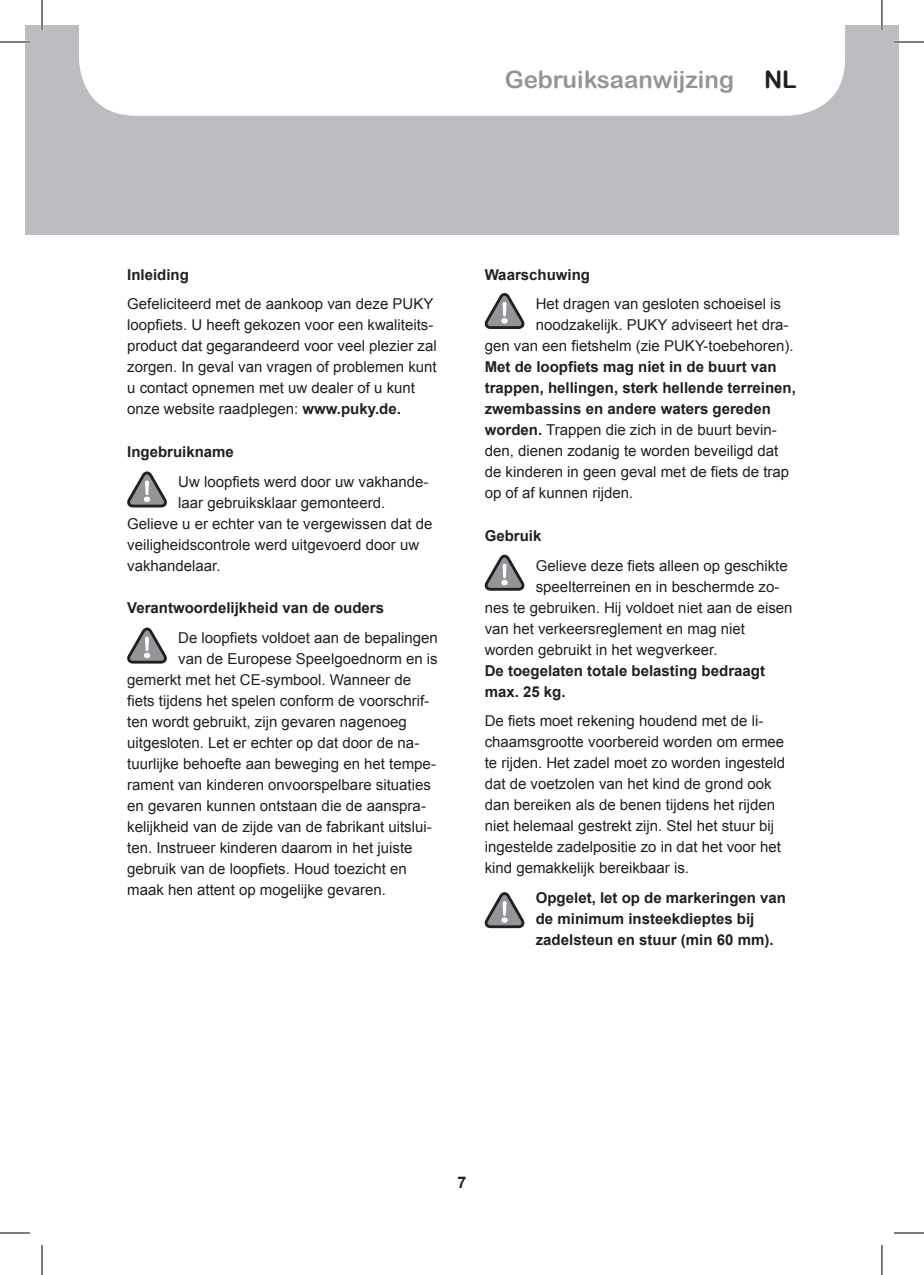
<style>
.page{position:relative;width:924px;height:1275px;background:#fff}
.page>*{position:absolute;margin:0;border:0;box-sizing:border-box;transform-origin:0 0}
.t1{font:24px "Arial Rounded MT Bold";color:#939598}
.t2{font:24px "Arial Rounded MT Bold";color:#231f20}
.t3{font:700 16px "Arial";color:#231f20}
.t4{font:15px/21px "Arial";color:#231f20}
.t5{font:700 15px/21px "Arial";color:#231f20}
.s1{font-weight:700}
</style>
<div class="page">
<div style="left:42px;top:25px;width:856px;height:210px;background:#bcbdc0"></div>
<div style="left:79px;top:25px;width:765px;height:91px;background:#fff"></div>
<div style="left:25px;top:25px;width:17px;height:210px;background:#bcbdc0"></div>
<svg style="left:127px;top:471px;width:40px;height:36px"></svg>
<svg style="left:127px;top:627px;width:40px;height:36px"></svg>
<svg style="left:484px;top:293px;width:40px;height:36px"></svg>
<svg style="left:484px;top:555px;width:40px;height:36px"></svg>
<svg style="left:484px;top:892px;width:40px;height:36px"></svg>
<hr style="left:0;top:41px;width:30px;height:2px;background:#fff">
<hr style="left:893px;top:41px;width:30px;height:2px;background:#fff">
<hr style="left:41px;top:0;width:2px;height:30px;background:#fff">
<hr style="left:880px;top:0;width:2px;height:30px;background:#fff">
<hr style="left:0;top:42px;width:30px;height:1px;background:#000">
<hr style="left:893px;top:42px;width:30px;height:1px;background:#000">
<hr style="left:0;top:1232px;width:30px;height:1px;background:#000">
<hr style="left:893px;top:1232px;width:30px;height:1px;background:#000">
<hr style="left:42px;top:0;width:1px;height:30px;background:#000">
<hr style="left:42px;top:1245px;width:1px;height:30px;background:#000">
<hr style="left:881px;top:0;width:1px;height:30px;background:#000">
<hr style="left:881px;top:1245px;width:1px;height:30px;background:#000">
<h1 class="t1" style="left:504px;top:65px;width:231px">Gebruiksaanwijzing</h1>
<h1 class="t2" style="left:763px;top:65px;width:34px">NL</h1>
<p class="t5" style="left:127px;top:264px;width:63px">Inleiding</p>
<p class="t4" style="left:127px;top:294px;width:311px">Gefeliciteerd met de aankoop van deze PUKY loopfiets. U heeft gekozen voor een kwaliteits&shy;product dat gegarandeerd voor veel plezier zal zorgen. In geval van vragen of problemen kunt u contact opnemen met uw dealer of u kunt onze website raadplegen: <span class="s1">www.puky.de.</span></p>
<p class="t5" style="left:127px;top:442px;width:108px">Ingebruikname</p>
<p class="t4" style="left:178px;top:471px;width:252px">Uw loopfiets werd door uw vakhande-</p>
<p class="t4" style="left:178px;top:492px;width:208px">laar gebruiksklaar gemonteerd.</p>
<p class="t4" style="left:127px;top:513px;width:307px">Gelieve u er echter van te vergewissen dat de</p>
<p class="t4" style="left:127px;top:534px;width:293px">veiligheidscontrole werd uitgevoerd door uw</p>
<p class="t4" style="left:127px;top:555px;width:95px">vakhandelaar.</p>
<p class="t5" style="left:127px;top:598px;width:258px">Verantwoordelijkheid van de ouders</p>
<p class="t4" style="left:178px;top:627px;width:261px">De loopfiets voldoet aan de bepalingen</p>
<p class="t4" style="left:178px;top:648px;width:261px">van de Europese Speelgoednorm en is</p>
<p class="t4" style="left:127px;top:669px;width:285px">gemerkt met het CE-symbool. Wanneer de</p>
<p class="t4" style="left:127px;top:690px;width:303px">fiets tijdens het spelen conform de voorschrif-</p>
<p class="t4" style="left:127px;top:711px;width:281px">ten wordt gebruikt, zijn gevaren nagenoeg</p>
<p class="t4" style="left:127px;top:732px;width:293px">uitgesloten. Let er echter op dat door de na-</p>
<p class="t4" style="left:127px;top:753px;width:310px">tuurlijke behoefte aan beweging en het tempe-</p>
<p class="t4" style="left:127px;top:774px;width:305px">rament van kinderen onvoorspelbare situaties</p>
<p class="t4" style="left:127px;top:795px;width:300px">en gevaren kunnen ontstaan die de aanspra-</p>
<p class="t4" style="left:127px;top:816px;width:306px">kelijkheid van de zijde van de fabrikant uitslui-</p>
<p class="t4" style="left:127px;top:837px;width:287px">ten. Instrueer kinderen daarom in het juiste</p>
<p class="t4" style="left:127px;top:858px;width:281px">gebruik van de loopfiets. Houd toezicht en</p>
<p class="t4" style="left:127px;top:879px;width:260px">maak hen attent op mogelijke gevaren.</p>
<p class="t5" style="left:484px;top:264px;width:107px">Waarschuwing</p>
<p class="t4" style="left:535px;top:294px;width:247px">Het dragen van gesloten schoeisel is</p>
<p class="t4" style="left:535px;top:315px;width:254px">noodzakelijk. PUKY adviseert het dra-</p>
<p class="t4" style="left:484px;top:336px;width:310px">gen van een fietshelm (zie PUKY-toebehoren).</p>
<p class="t4" style="left:484px;top:357px;width:312px"><span class="s1">Met de loopfiets mag niet in de buurt van trappen, hellingen, sterk hellende terreinen, zwembassins en andere waters gereden worden.</span> Trappen die zich in de buurt bevin&shy;den, dienen zodanig te worden beveiligd dat de kinderen in geen geval met de fiets de trap op of af kunnen rijden.</p>
<p class="t5" style="left:484px;top:526px;width:58px">Gebruik</p>
<p class="t4" style="left:535px;top:555px;width:253px">Gelieve deze fiets alleen op geschikte</p>
<p class="t4" style="left:535px;top:576px;width:245px">speelterreinen en in beschermde zo-</p>
<p class="t4" style="left:484px;top:597px;width:309px">nes te gebruiken. Hij voldoet niet aan de eisen</p>
<p class="t4" style="left:484px;top:618px;width:262px">van het verkeersreglement en mag niet</p>
<p class="t4" style="left:484px;top:639px;width:234px">worden gebruikt in het wegverkeer.</p>
<p class="t5" style="left:484px;top:660px;width:282px">De toegelaten totale belasting bedraagt max. 25 kg.</p>
<p class="t4" style="left:484px;top:710px;width:302px">De fiets moet rekening houdend met de li&shy;chaamsgrootte voorbereid worden om ermee te rijden. Het zadel moet zo worden ingesteld dat de voetzolen van het kind de grond ook dan bereiken als de benen tijdens het rijden niet helemaal gestrekt zijn. Stel het stuur bij ingestelde zadelpositie zo in dat het voor het kind gemakkelijk bereikbaar is.</p>
<p class="t5" style="left:535px;top:887px;width:252px">Opgelet, let op de markeringen van de minimum insteekdieptes bij zadelsteun en stuur (min 60 mm).</p>
<p class="t3" style="left:457px;top:1171px;width:10px">7</p>
</div>
